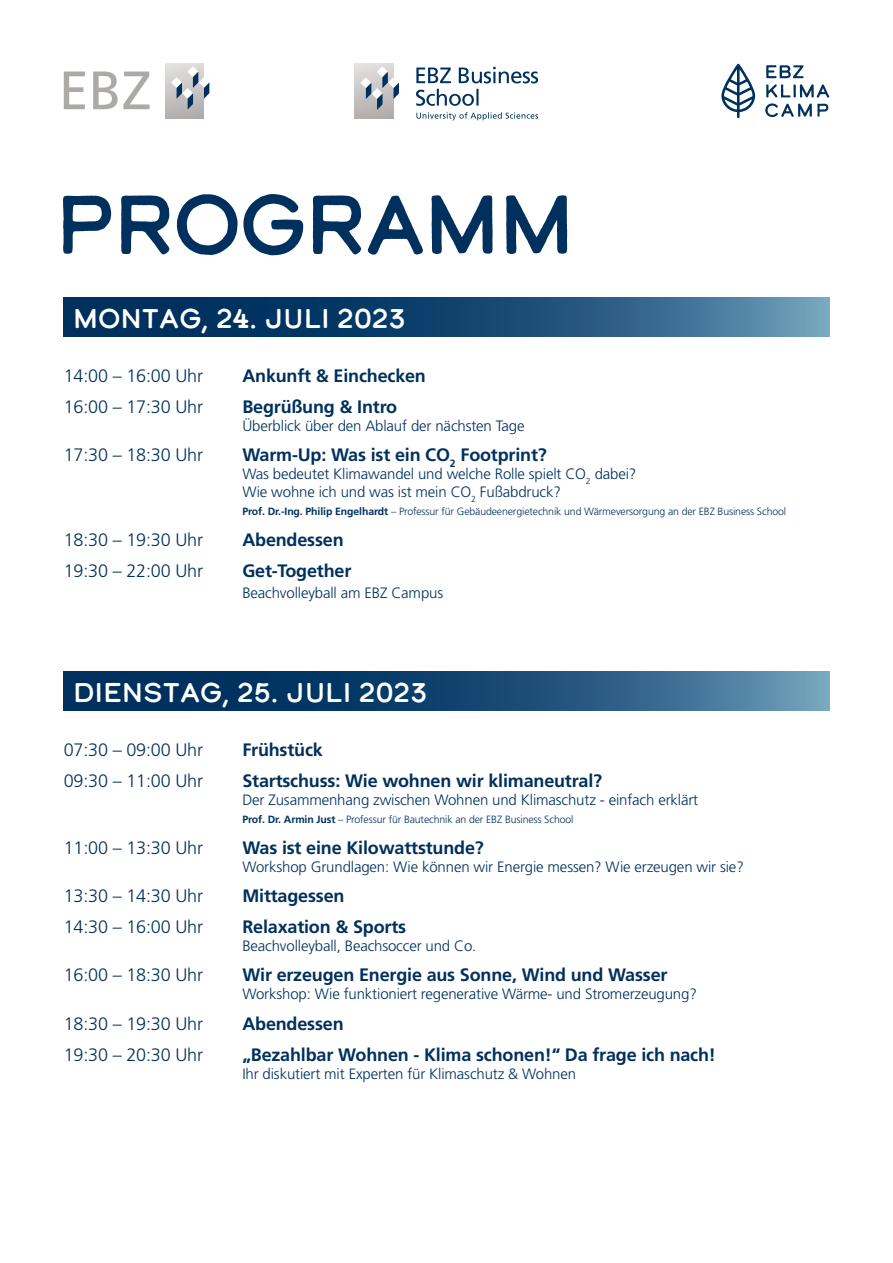
<style>
.page{position:relative;width:893px;height:1263px;background:#fff}
.page>*{position:absolute;margin:0;border:0;box-sizing:border-box;transform-origin:0 0}
.t1{font:82.5px "Calder Dark";letter-spacing:-.05em;color:#00305d}
.t2{font:27px "Calder Dark";letter-spacing:-.025em;color:#fff}
.t3{font:700 18px "Frutiger LT Pro";letter-spacing:-.01em;color:#00305d}
.t4{font:300 18px "Frutiger LT Std";letter-spacing:-.01em;color:#00305d}
.t5{font:300 15px/18px "Frutiger LT Std";letter-spacing:-.01em;color:#00305d}
.t6{font:300 10.5px "Frutiger LT Std";letter-spacing:-.01em;color:#00305d}
.s1{font-family:"Frutiger LT Pro";font-weight:700}
</style>
<div class="page">
<div style="left:166px;top:63px;width:38px;height:55px;background:linear-gradient(to bottom,#e5e3e2,#b2adac)"></div>
<svg style="left:64px;top:72px;width:86px;height:37px"></svg>
<svg style="left:171px;top:66px;width:38px;height:43px"></svg>
<svg style="left:721px;top:64px;width:108px;height:54px"></svg>
<svg style="left:64px;top:298px;width:765px;height:39px;background:#1e4f79"></svg>
<svg style="left:64px;top:672px;width:765px;height:39px;background:#1e4f79"></svg>
<div style="left:355px;top:63px;width:38px;height:56px;background:linear-gradient(to bottom,#e5e3e2,#b2aead)"></div>
<svg style="left:360px;top:66px;width:39px;height:44px"></svg>
<svg style="left:416px;top:89px;width:63px;height:17px"></svg>
<svg style="left:416px;top:67px;width:122px;height:16px"></svg>
<svg style="left:416px;top:112px;width:122px;height:8px"></svg>
<p class="t1" style="left:54px;top:168px;width:524px">PROGRAMM</p>
<p class="t2" style="left:73px;top:300px;width:335px">MONTAG, 24. JULI 2023</p>
<p class="t4" style="left:64px;top:366px;width:141px">14:00 – 16:00 Uhr</p>
<p class="t3" style="left:242px;top:365px;width:185px">Ankunft &amp; Einchecken</p>
<p class="t4" style="left:64px;top:396px;width:141px">16:00 – 17:30 Uhr</p>
<p class="t3" style="left:242px;top:396px;width:156px">Begrüßung &amp; Intro</p>
<p class="t5" style="left:242px;top:417px;width:284px">Überblick über den Ablauf der nächsten Tage</p>
<p class="t4" style="left:64px;top:445px;width:141px">17:30 – 18:30 Uhr</p>
<p class="t3" style="left:242px;top:444px;width:306px">Warm-Up: Was ist ein CO<sub>2</sub> Footprint?</p>
<p class="t5" style="left:242px;top:465px;width:396px">Was bedeutet Klimawandel und welche Rolle spielt CO<sub>2</sub> dabei?<br>Wie wohne ich und was ist mein CO<sub>2</sub> Fußabdruck?</p>
<p class="t6" style="left:242px;top:506px;width:545px"><span class="s1">Prof. Dr.-Ing. Philip Engelhardt</span> – Professur für Gebäudeenergietechnik und Wärmeversorgung an der EBZ Business School</p>
<p class="t4" style="left:64px;top:529px;width:141px">18:30 – 19:30 Uhr</p>
<p class="t3" style="left:242px;top:529px;width:103px">Abendessen</p>
<p class="t4" style="left:64px;top:560px;width:141px">19:30 – 22:00 Uhr</p>
<p class="t3" style="left:242px;top:560px;width:111px">Get-Together</p>
<p class="t5" style="left:242px;top:584px;width:202px">Beachvolleyball am EBZ Campus</p>
<p class="t2" style="left:73px;top:674px;width:356px">DIENSTAG, 25. JULI 2023</p>
<p class="t4" style="left:64px;top:740px;width:141px">07:30 – 09:00 Uhr</p>
<p class="t3" style="left:242px;top:739px;width:82px">Frühstück</p>
<p class="t4" style="left:64px;top:770px;width:141px">09:30 – 11:00 Uhr</p>
<p class="t3" style="left:242px;top:770px;width:361px">Startschuss: Wie wohnen wir klimaneutral?</p>
<p class="t5" style="left:242px;top:791px;width:457px">Der Zusammenhang zwischen Wohnen und Klimaschutz - einfach erklärt</p>
<p class="t6" style="left:242px;top:813px;width:333px"><span class="s1">Prof. Dr. Armin Just</span> – Professur für Bautechnik an der EBZ Business School</p>
<p class="t4" style="left:64px;top:837px;width:141px">11:00 – 13:30 Uhr</p>
<p class="t3" style="left:242px;top:837px;width:243px">Was ist eine Kilowattstunde?</p>
<p class="t5" style="left:242px;top:858px;width:503px">Workshop Grundlagen: Wie können wir Energie messen? Wie erzeugen wir sie?</p>
<p class="t4" style="left:64px;top:886px;width:141px">13:30 – 14:30 Uhr</p>
<p class="t3" style="left:242px;top:885px;width:104px">Mittagessen</p>
<p class="t4" style="left:64px;top:916px;width:141px">14:30 – 16:00 Uhr</p>
<p class="t3" style="left:242px;top:916px;width:165px">Relaxation &amp; Sports</p>
<p class="t5" style="left:242px;top:937px;width:235px">Beachvolleyball, Beachsoccer und Co.</p>
<p class="t4" style="left:64px;top:965px;width:141px">16:00 – 18:30 Uhr</p>
<p class="t3" style="left:242px;top:964px;width:427px">Wir erzeugen Energie aus Sonne, Wind und Wasser</p>
<p class="t5" style="left:242px;top:985px;width:456px">Workshop: Wie funktioniert regenerative Wärme- und Stromerzeugung?</p>
<p class="t4" style="left:64px;top:1013px;width:141px">18:30 – 19:30 Uhr</p>
<p class="t3" style="left:242px;top:1013px;width:103px">Abendessen</p>
<p class="t4" style="left:64px;top:1044px;width:141px">19:30 – 20:30 Uhr</p>
<p class="t3" style="left:242px;top:1044px;width:475px">„Bezahlbar Wohnen - Klima schonen!“ Da frage ich nach!</p>
<p class="t5" style="left:242px;top:1065px;width:335px">Ihr diskutiert mit Experten für Klimaschutz &amp; Wohnen</p>
</div>
